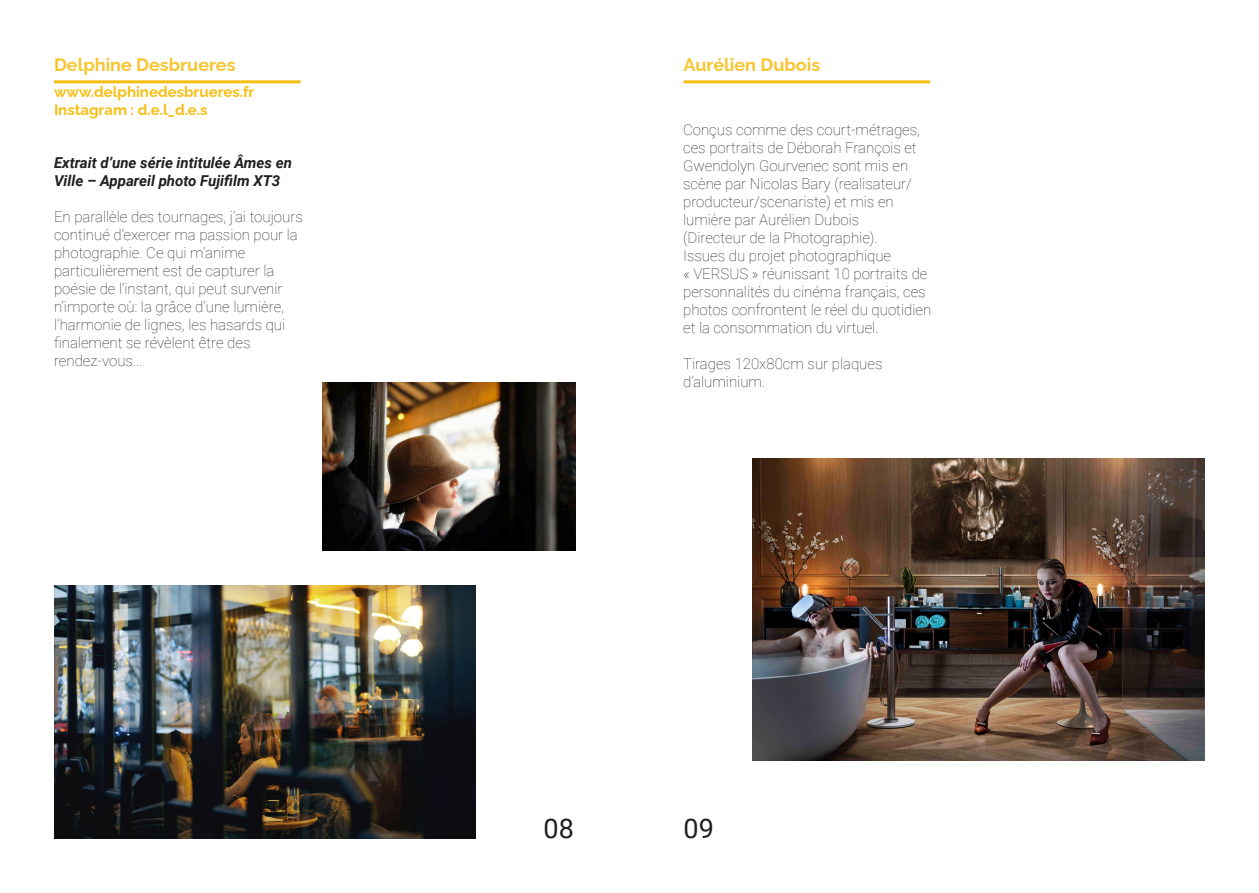
<style>
.page{position:relative;width:1259px;height:893px;background:#fff}
.page>*{position:absolute;margin:0;border:0;box-sizing:border-box;transform-origin:0 0}
.t1{font:27px "Roboto";color:#231f20}
.t2{font:700 18px "Raleway";color:#f8c532}
.t3{font:100 15px/18px "Roboto";color:#231f20}
.t4{font:italic 700 15px/18px "Roboto";color:#231f20}
.t5{font:700 15px "Raleway";color:#f7bf15}
</style>
<div class="page">
<img style="left:54px;top:586px;width:421px;height:253px">
<img style="left:322px;top:383px;width:253px;height:167px">
<img style="left:753px;top:459px;width:452px;height:301px">
<hr style="left:683px;top:80px;width:247px;height:3px;background:#f7bf15">
<hr style="left:54px;top:80px;width:247px;height:3px;background:#f7bf15">
<p class="t2" style="left:54px;top:50px;width:183px">Delphine Desbrueres</p>
<p class="t2" style="left:683px;top:50px;width:138px">Aurélien Dubois</p>
<p class="t5" style="left:54px;top:80px;width:202px">www.delphinedesbrueres.fr</p>
<p class="t5" style="left:54px;top:98px;width:155px">Instagram : d.e.l_d.e.s</p>
<p class="t4" style="left:54px;top:153px;width:239px">Extrait d’une série intitulée Âmes en<br>Ville – Appareil photo Fujifilm XT3</p>
<p class="t3" style="left:54px;top:207px;width:250px">En parallèle des tournages, j’ai toujours continué d’exercer ma passion pour la photographie. Ce qui m’anime</p>
<p class="t3" style="left:54px;top:261px;width:233px">particulièrement est de capturer la poésie de l’instant, qui peut survenir n’importe où: la grâce d’une lumière, l’harmonie de lignes, les hasards qui finalement se révèlent être des</p>
<p class="t3" style="left:54px;top:351px;width:90px">rendez-vous...</p>
<p class="t3" style="left:683px;top:120px;width:238px">Conçus comme des court-métrages, ces portraits de Déborah François et Gwendolyn Gourvenec sont mis en scène par Nicolas Bary (realisateur/ producteur/scenariste) et mis en lumière par Aurélien Dubois</p>
<p class="t3" style="left:683px;top:228px;width:196px">(Directeur de la Photographie).</p>
<p class="t3" style="left:683px;top:246px;width:210px">Issues du projet photographique</p>
<p class="t3" style="left:683px;top:264px;width:250px">« VERSUS » réunissant 10 portraits de personnalités du cinéma français, ces photos confrontent le réel du quotidien et la consommation du virtuel.</p>
<p class="t3" style="left:683px;top:354px;width:201px">Tirages 120x80cm sur plaques</p>
<p class="t3" style="left:683px;top:372px;width:84px">d’aluminium.</p>
<p class="t1" style="left:543px;top:809px;width:32px">08</p>
<p class="t1" style="left:683px;top:809px;width:32px">09</p>
</div>
